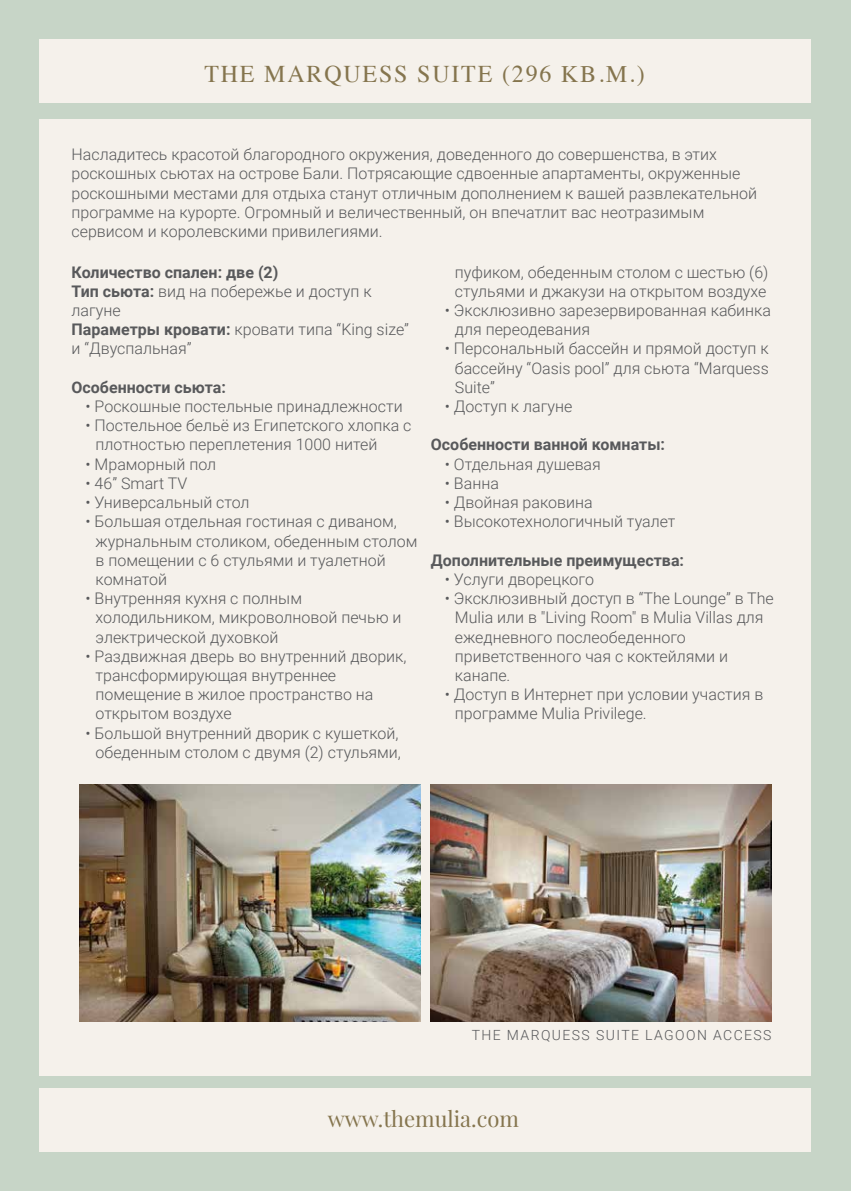
<style>
.page{position:relative;width:851px;height:1191px;background:#c7d5c7}
.page>*{position:absolute;margin:0;border:0;box-sizing:border-box;transform-origin:0 0}
.t1{font:24px "Times";letter-spacing:.075em;color:#85754e}
.t2{font:22px "Playfair Display";color:#85754e}
.t3{font:300 16px/19.2px "Roboto";color:#58595b}
.t4{font:700 16px "Roboto";color:#58595b}
.t5{font:300 14px "Roboto";letter-spacing:.1em;color:#58595b}
.s1{font-weight:700}
</style>
<div class="page">
<div style="left:40px;top:40px;width:771px;height:63px;background:#f5f1eb"></div>
<div style="left:40px;top:1088px;width:771px;height:64px;background:#f5f1eb"></div>
<div style="left:40px;top:119px;width:771px;height:956px;background:#f5f1eb"></div>
<img style="left:79px;top:784px;width:341px;height:237px">
<img style="left:431px;top:784px;width:340px;height:237px">
<h1 class="t1" style="left:204px;top:52px;width:442px">THE MARQUESS SUITE (296 КВ.М.)</h1>
<p class="t3" style="left:72px;top:144px;width:687px">Насладитесь красотой благородного окружения, доведенного до совершенства, в этих роскошных сьютах на острове Бали. Потрясающие сдвоенные апартаменты, окруженные роскошными местами для отдыха станут отличным дополнением к вашей развлекательной программе на курорте. Огромный и величественный, он впечатлит вас неотразимым сервисом и королевскими привилегиями.</p>
<p class="t3" style="left:72px;top:262px;width:339px"><span class="s1">Количество спален: две (2)<br>Тип сьюта:</span> вид на побережье и доступ к лагуне<br><span class="s1">Параметры кровати:</span> кровати типа “King size” и “Двуспальная”</p>
<p class="t4" style="left:72px;top:376px;width:156px">Особенности сьюта:</p>
<p class="t3" style="left:86px;top:396px;width:319px">• Роскошные постельные принадлежности</p>
<p class="t3" style="left:96px;top:415px;width:317px;text-indent:-10px">• Постельное бельё из Египетского хлопка с плотностью переплетения 1000 нитей</p>
<p class="t3" style="left:86px;top:454px;width:132px">• Мраморный пол</p>
<p class="t3" style="left:86px;top:473px;width:103px">• 46” Smart TV</p>
<p class="t3" style="left:86px;top:492px;width:165px">• Универсальный стол</p>
<p class="t3" style="left:96px;top:511px;width:323px;text-indent:-10px">• Большая отдельная гостиная с диваном, журнальным столиком, обеденным столом в помещении с 6 стульями и туалетной комнатой</p>
<p class="t3" style="left:96px;top:588px;width:307px;text-indent:-10px">• Внутренняя кухня с полным холодильником, микроволновой печью и электрической духовкой</p>
<p class="t3" style="left:96px;top:646px;width:312px;text-indent:-10px">• Раздвижная дверь во внутренний дворик, трансформирующая внутреннее помещение в жилое пространство на открытом воздухе</p>
<p class="t3" style="left:86px;top:722px;width:317px;text-align:right">• Большой внутренний дворик с кушеткой, обеденным столом с двумя (2) стульями,</p>
<p class="t3" style="left:455px;top:262px;width:315px">пуфиком, обеденным столом с шестью (6) стульями и джакузи на открытом воздухе</p>
<p class="t3" style="left:455px;top:300px;width:318px;text-indent:-10px">• Эксклюзивно зарезервированная кабинка для переодевания</p>
<p class="t3" style="left:455px;top:338px;width:315px;text-align:justify;text-indent:-10px">• Персональный бассейн и прямой доступ к бассейну “Oasis pool” для сьюта “Marquess Suite”</p>
<p class="t3" style="left:445px;top:396px;width:129px">• Доступ к лагуне</p>
<p class="t4" style="left:431px;top:433px;width:236px">Особенности ванной комнаты:</p>
<p class="t3" style="left:445px;top:454px;width:157px">• Отдельная душевая</p>
<p class="t3" style="left:445px;top:473px;width:55px">• Ванна</p>
<p class="t3" style="left:445px;top:492px;width:149px">• Двойная раковина</p>
<p class="t3" style="left:445px;top:511px;width:232px">• Высокотехнологичный туалет</p>
<p class="t4" style="left:431px;top:549px;width:255px">Дополнительные преимущества:</p>
<p class="t3" style="left:445px;top:569px;width:151px">• Услуги дворецкого</p>
<p class="t3" style="left:455px;top:588px;width:320px;text-indent:-10px">• Эксклюзивный доступ в “The Lounge” в The<br>Mulia или в "Living Room" в Mulia Villas для ежедневного послеобеденного приветственного чая с коктейлями и канапе.</p>
<p class="t3" style="left:455px;top:684px;width:310px;text-indent:-10px">• Доступ в Интернет при условии участия в программе Mulia Privilege.</p>
<p class="t5" style="left:471px;top:1025px;width:301px">THE MARQUESS SUITE LAGOON ACCESS</p>
<h2 class="t2" style="left:328px;top:1104px;width:193px">www.themulia.com</h2>
</div>
